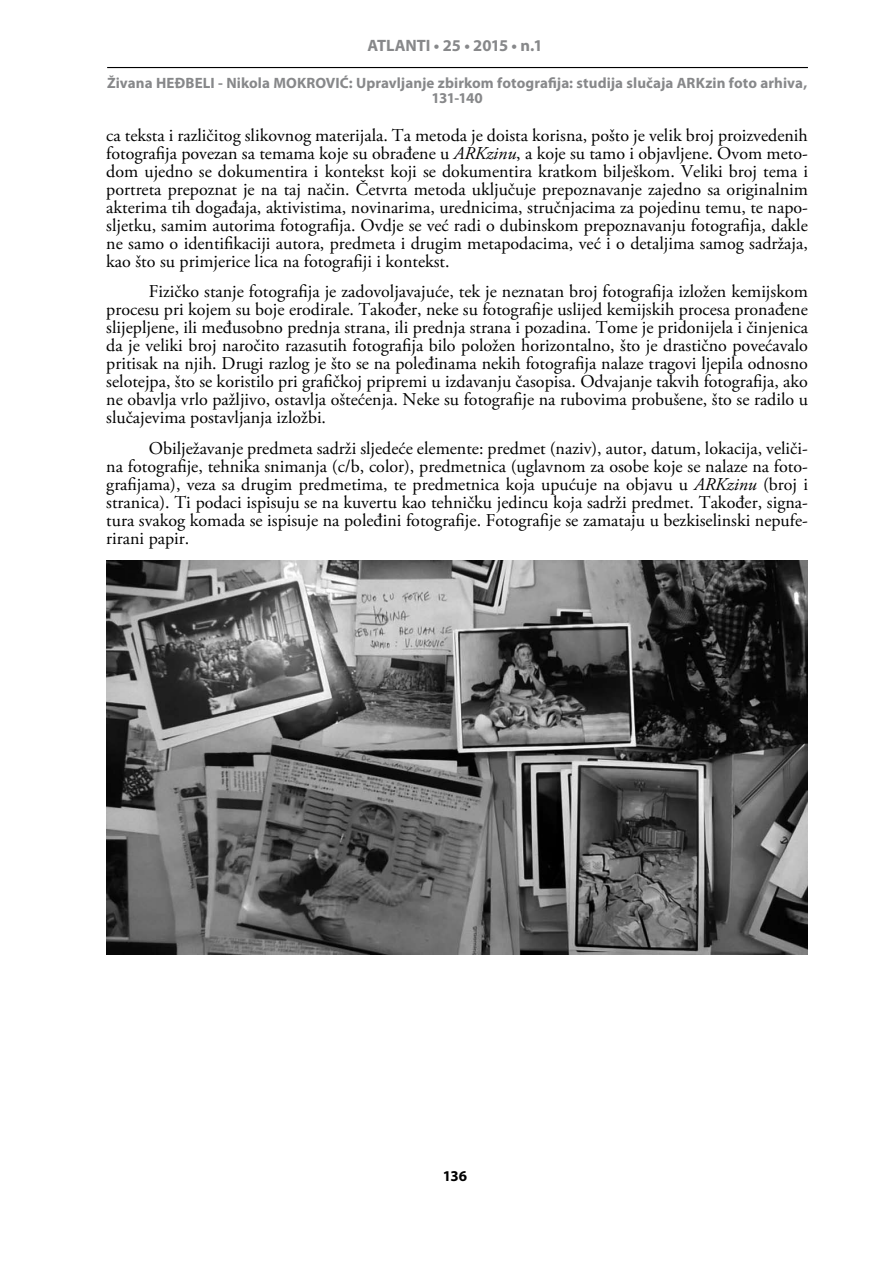
<style>
.page{position:relative;width:893px;height:1263px;background:#fff}
.page>*{position:absolute;margin:0;border:0;box-sizing:border-box;transform-origin:0 0}
.t1{font:18px/18px "Adobe Garamond Pro";color:#000;text-align:justify}
.t2{font:700 16.5px "Myriad Pro";letter-spacing:-.005em;color:#87888a}
.t3{font:700 15px/15px "Myriad Pro";letter-spacing:.005em;color:#87888a;text-align:center}
.t4{font:700 15px "Myriad Pro";color:#000}
.s1{font-style:italic}
</style>
<div class="page">
<hr style="left:107px;top:67px;width:701px;height:1px;background:#000">
<img style="left:106px;top:560px;width:702px;height:394px">
<p class="t2" style="left:367px;top:35px;width:177px">ATLANTI • 25 • 2015 • n.1</p>
<p class="t3" style="left:107px;top:75px;width:702px">Živana HEĐBELI - Nikola MOKROVIĆ: Upravljanje zbirkom fotografija: studija slučaja ARKzin foto arhiva,<br>131-140</p>
<p class="t1" style="left:106px;top:127px;width:703px">ca teksta i različitog slikovnog materijala. Ta metoda je doista korisna, pošto je velik broj proizvedenih fotografija povezan sa temama koje su obrađene u <span class="s1">ARKzinu</span>, a koje su tamo i objavljene. Ovom meto&shy;dom ujedno se dokumentira i kontekst koji se dokumentira kratkom bilješkom. Veliki broj tema i portreta prepoznat je na taj način. Četvrta metoda uključuje prepoznavanje zajedno sa originalnim akterima tih događaja, aktivistima, novinarima, urednicima, stručnjacima za pojedinu temu, te napo&shy;sljetku, samim autorima fotografija. Ovdje se već radi o dubinskom prepoznavanju fotografija, dakle ne samo o identifikaciji autora, predmeta i drugim metapodacima, već i o detaljima samog sadržaja, kao što su primjerice lica na fotografiji i kontekst.</p>
<p class="t1" style="left:106px;top:283px;width:703px;text-indent:43px">Fizičko stanje fotografija je zadovoljavajuće, tek je neznatan broj fotografija izložen kemijskom procesu pri kojem su boje erodirale. Također, neke su fotografije uslijed kemijskih procesa pronađene slijepljene, ili međusobno prednja strana, ili prednja strana i pozadina. Tome je pridonijela i činjenica da je veliki broj naročito razasutih fotografija bilo položen horizontalno, što je drastično povećavalo pritisak na njih. Drugi razlog je što se na poleđinama nekih fotografija nalaze tragovi ljepila odnosno selotejpa, što se koristilo pri grafičkoj pripremi u izdavanju časopisa. Odvajanje takvih fotografija, ako ne obavlja vrlo pažljivo, ostavlja oštećenja. Neke su fotografije na rubovima probušene, što se radilo u slučajevima postavljanja izložbi.</p>
<p class="t1" style="left:106px;top:440px;width:703px;text-indent:43px">Obilježavanje predmeta sadrži sljedeće elemente: predmet (naziv), autor, datum, lokacija, veliči&shy;na fotografije, tehnika snimanja (c/b, color), predmetnica (uglavnom za osobe koje se nalaze na foto&shy;grafijama), veza sa drugim predmetima, te predmetnica koja upućuje na objavu u <span class="s1">ARKzinu</span> (broj i stranica). Ti podaci ispisuju se na kuvertu kao tehničku jedincu koja sadrži predmet. Također, signa&shy;tura svakog komada se ispisuje na poleđini fotografije. Fotografije se zamataju u bezkiselinski nepufe&shy;rirani papir.</p>
<p class="t4" style="left:443px;top:1166px;width:26px">136</p>
</div>
